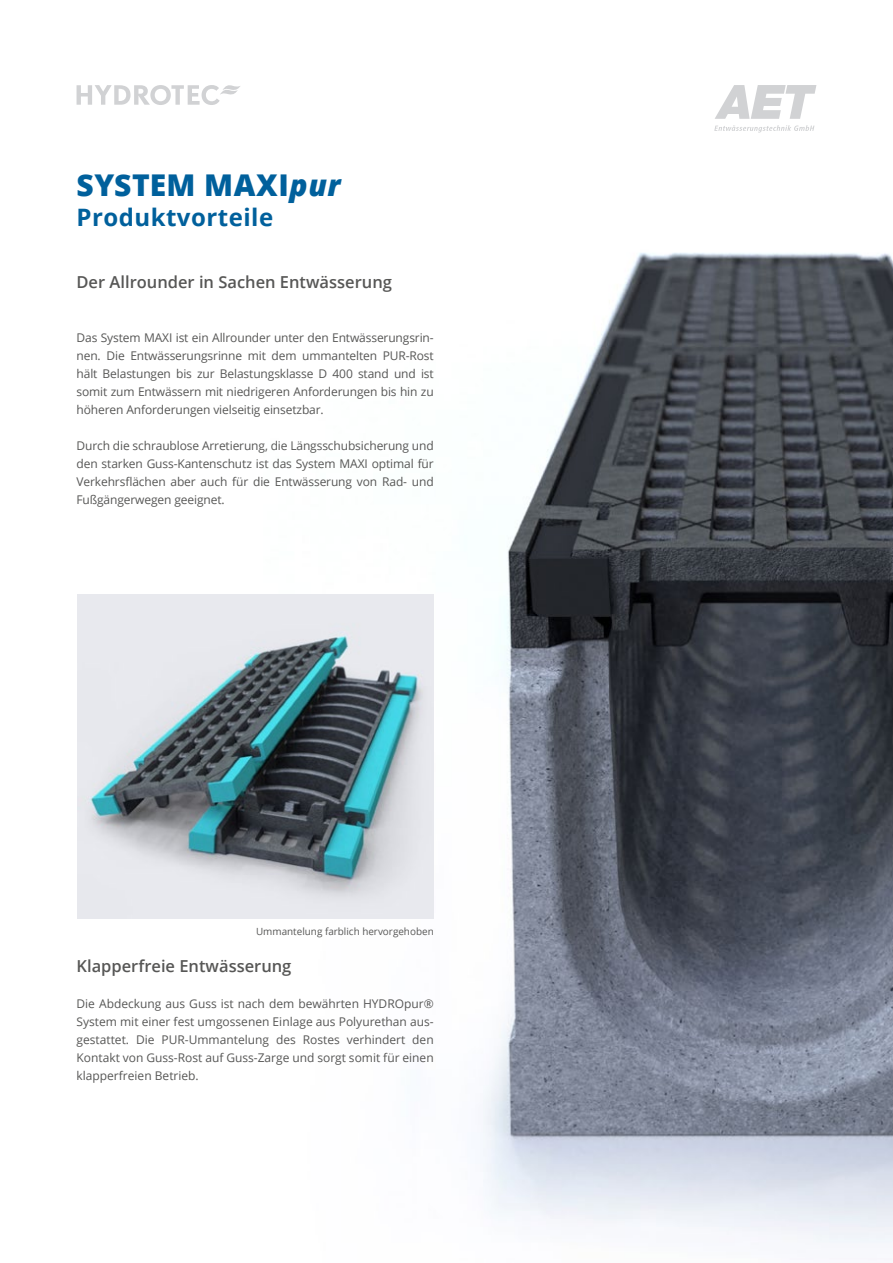
<style>
.page{position:relative;width:893px;height:1263px;background:#fff}
.page>*{position:absolute;margin:0;border:0;box-sizing:border-box;transform-origin:0 0}
.t1{font:800 30px "Open Sans";letter-spacing:.02em;color:#00609c}
.t2{font:700 24px "Open Sans";letter-spacing:.02em;color:#00609c}
.t3{font:600 16.5px "Open Sans";color:#575756}
.t4{font:12px/18px "Open Sans";letter-spacing:-.01em;color:#575756;text-align:justify}
.t5{font:9.9px "Open Sans";color:#575756}
.s1{font-style:italic}
</style>
<div class="page">
<img style="left:264px;top:253px;width:629px;height:990px">
<img style="left:77px;top:594px;width:356px;height:324px">
<svg style="left:77px;top:85px;width:163px;height:20px"></svg>
<svg style="left:715px;top:85px;width:101px;height:34px"></svg>
<svg style="left:714px;top:125px;width:100px;height:8px"></svg>
<h1 class="t1" style="left:77px;top:162px;width:266px">SYSTEM MAXI<span class="s1">pur</span></h1>
<h2 class="t2" style="left:77px;top:200px;width:198px">Produktvorteile</h2>
<h3 class="t3" style="left:77px;top:271px;width:317px">Der Allrounder in Sachen Entwässerung</h3>
<p class="t4" style="left:77px;top:328px;width:359px">Das System MAXI ist ein Allrounder unter den Entwässerungsrin&shy;nen. Die Entwässerungsrinne mit dem ummantelten PUR-Rost hält Belastungen bis zur Belastungsklasse D 400 stand und ist somit zum Entwässern mit niedrigeren Anforderungen bis hin zu höheren Anforderungen vielseitig einsetzbar.</p>
<p class="t4" style="left:77px;top:436px;width:359px">Durch die schraublose Arretierung, die Längsschubsicherung und den starken Guss-Kantenschutz ist das System MAXI optimal für Verkehrsflächen aber auch für die Entwässerung von Rad- und Fußgängerwegen geeignet.</p>
<p class="t5" style="left:256px;top:924px;width:179px">Ummantelung farblich hervorgehoben</p>
<h3 class="t3" style="left:77px;top:955px;width:216px">Klapperfreie Entwässerung</h3>
<p class="t4" style="left:77px;top:994px;width:359px">Die Abdeckung aus Guss ist nach dem bewährten HYDROpur® System mit einer fest umgossenen Einlage aus Polyurethan aus&shy;gestattet. Die PUR-Ummantelung des Rostes verhindert den Kontakt von Guss-Rost auf Guss-Zarge und sorgt somit für einen klapperfreien Betrieb.</p>
</div>
